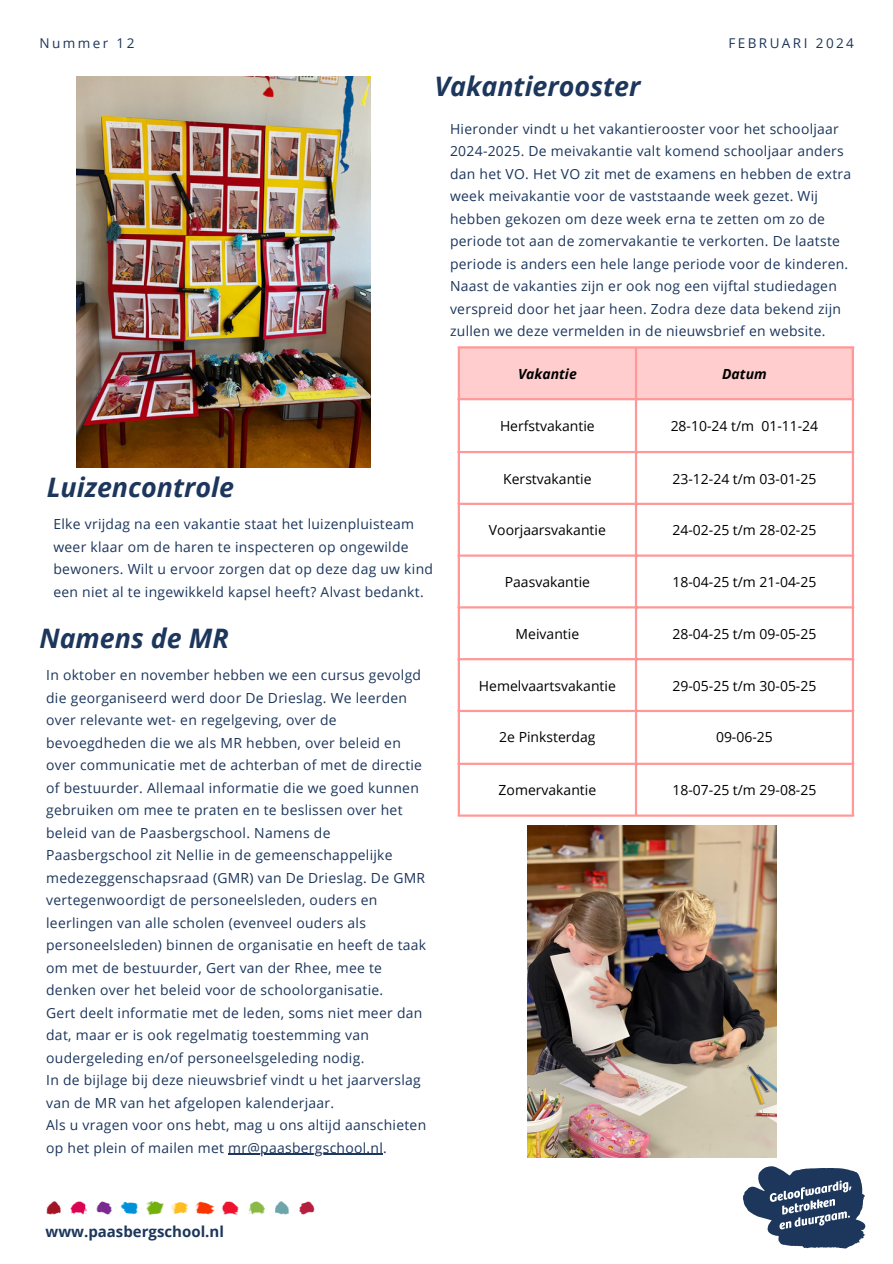
<style>
.page{position:relative;width:893px;height:1264px;background:#fff}
.page>*{position:absolute;margin:0;border:0;box-sizing:border-box;transform-origin:0 0}
.t1{font:italic 700 26.85px "Open Sans";color:#1c365c}
.t2{font:700 15px "Open Sans";color:#1c365c}
.t3{font:13.95px/22.5px "Open Sans";letter-spacing:.02em;color:#1c365c}
.t4{font:13.95px "Open Sans";color:#000}
.t5{font:italic 700 13.95px "Open Sans";color:#000}
.t6{font:13.5px "Open Sans";letter-spacing:.18em;color:#1c365c}
</style>
<div class="page">
<svg style="left:743px;top:1166px;width:122px;height:82px"></svg>
<img style="left:47px;top:1201px;width:268px;height:13px">
<div style="left:460px;top:348px;width:391px;height:50px;background:#ffcdcd"></div>
<hr style="left:457px;top:348px;width:3px;height:466px;background:#f99">
<hr style="left:634px;top:348px;width:3px;height:466px;background:#f99">
<hr style="left:851px;top:348px;width:3px;height:466px;background:#f99">
<hr style="left:457px;top:346px;width:397px;height:2px;background:#f99">
<hr style="left:457px;top:398px;width:397px;height:2px;background:#f99">
<hr style="left:457px;top:451px;width:397px;height:2px;background:#f99">
<hr style="left:457px;top:502px;width:397px;height:3px;background:#f99">
<hr style="left:457px;top:554px;width:397px;height:2px;background:#f99">
<hr style="left:457px;top:606px;width:397px;height:2px;background:#f99">
<hr style="left:457px;top:658px;width:397px;height:2px;background:#f99">
<hr style="left:457px;top:709px;width:397px;height:3px;background:#f99">
<hr style="left:457px;top:762px;width:397px;height:3px;background:#f99">
<hr style="left:457px;top:814px;width:397px;height:2px;background:#f99">
<img style="left:77px;top:76px;width:294px;height:392px">
<img style="left:527px;top:825px;width:249px;height:332px">
<hr style="left:228px;top:1153px;width:155px;height:1px;background:#1c365c">
<p class="t6" style="left:39px;top:34px;width:97px">Nummer 12</p>
<p class="t6" style="left:728px;top:34px;width:127px">FEBRUARI 2024</p>
<p class="t1" style="left:434px;top:68px;width:207px">Vakantierooster</p>
<p class="t3" style="left:450px;top:117px;width:402px">Hieronder vindt u het vakantierooster voor het schooljaar 2024-2025. De meivakantie valt komend schooljaar anders dan het VO. Het VO zit met de examens en hebben de extra week meivakantie voor de vaststaande week gezet. Wij hebben gekozen om deze week erna te zetten om zo de periode tot aan de zomervakantie te verkorten. De laatste periode is anders een hele lange periode voor de kinderen.<br>Naast de vakanties zijn er ook nog een vijftal studiedagen verspreid door het jaar heen. Zodra deze data bekend zijn zullen we deze vermelden in de nieuwsbrief en website.</p>
<h4 class="t5" style="left:518px;top:364px;width:60px">Vakantie</h4>
<p class="t5" style="left:722px;top:364px;width:46px">Datum</p>
<p class="t1" style="left:47px;top:468px;width:189px">Luizencontrole</p>
<p class="t3" style="left:53px;top:513px;width:381px">Elke vrijdag na een vakantie staat het luizenpluisteam weer klaar om de haren te inspecteren op ongewilde bewoners. Wilt u ervoor zorgen dat op deze dag uw kind een niet al te ingewikkeld kapsel heeft? Alvast bedankt.</p>
<p class="t1" style="left:39px;top:619px;width:191px">Namens de MR</p>
<p class="t3" style="left:46px;top:663px;width:381px">In oktober en november hebben we een cursus gevolgd die georganiseerd werd door De Drieslag. We leerden over relevante wet- en regelgeving, over de bevoegdheden die we als MR hebben, over beleid en over communicatie met de achterban of met de directie of bestuurder. Allemaal informatie die we goed kunnen gebruiken om mee te praten en te beslissen over het beleid van de Paasbergschool. Namens de Paasbergschool zit Nellie in de gemeenschappelijke medezeggenschapsraad (GMR) van De Drieslag. De GMR vertegenwoordigt de personeelsleden, ouders en leerlingen van alle scholen (evenveel ouders als personeelsleden) binnen de organisatie en heeft de taak om met de bestuurder, Gert van der Rhee, mee te denken over het beleid voor de schoolorganisatie.<br>Gert deelt informatie met de leden, soms niet meer dan dat, maar er is ook regelmatig toestemming van oudergeleding en/of personeelsgeleding nodig.<br>In de bijlage bij deze nieuwsbrief vindt u het jaarverslag van de MR van het afgelopen kalenderjaar.<br>Als u vragen voor ons hebt, mag u ons altijd aanschieten op het plein of mailen met mr@paasbergschool.nl.</p>
<p class="t2" style="left:46px;top:1221px;width:180px">www.paasbergschool.nl</p>
<h1 class="t4" style="left:500px;top:416px;width:96px">Herfstvakantie</h1>
<h3 class="t4" style="left:670px;top:416px;width:149px">28-10-24 t/m 01-11-24</h3>
<h1 class="t4" style="left:503px;top:468px;width:90px">Kerstvakantie</h1>
<h3 class="t4" style="left:672px;top:468px;width:145px">23-12-24 t/m 03-01-25</h3>
<p class="t4" style="left:489px;top:520px;width:118px">Voorjaarsvakantie</p>
<h2 class="t4" style="left:672px;top:520px;width:145px">24-02-25 t/m 28-02-25</h2>
<h1 class="t4" style="left:504px;top:572px;width:87px">Paasvakantie</h1>
<h3 class="t4" style="left:672px;top:572px;width:145px">18-04-25 t/m 21-04-25</h3>
<p class="t4" style="left:515px;top:624px;width:65px">Meivantie</p>
<p class="t4" style="left:672px;top:624px;width:145px">28-04-25 t/m 09-05-25</p>
<p class="t4" style="left:479px;top:675px;width:138px">Hemelvaartsvakantie</p>
<p class="t4" style="left:672px;top:675px;width:145px">29-05-25 t/m 30-05-25</p>
<p class="t4" style="left:499px;top:727px;width:98px">2e Pinksterdag</p>
<p class="t4" style="left:716px;top:727px;width:58px">09-06-25</p>
<p class="t4" style="left:498px;top:780px;width:99px">Zomervakantie</p>
<p class="t4" style="left:672px;top:780px;width:145px">18-07-25 t/m 29-08-25</p>
</div>
